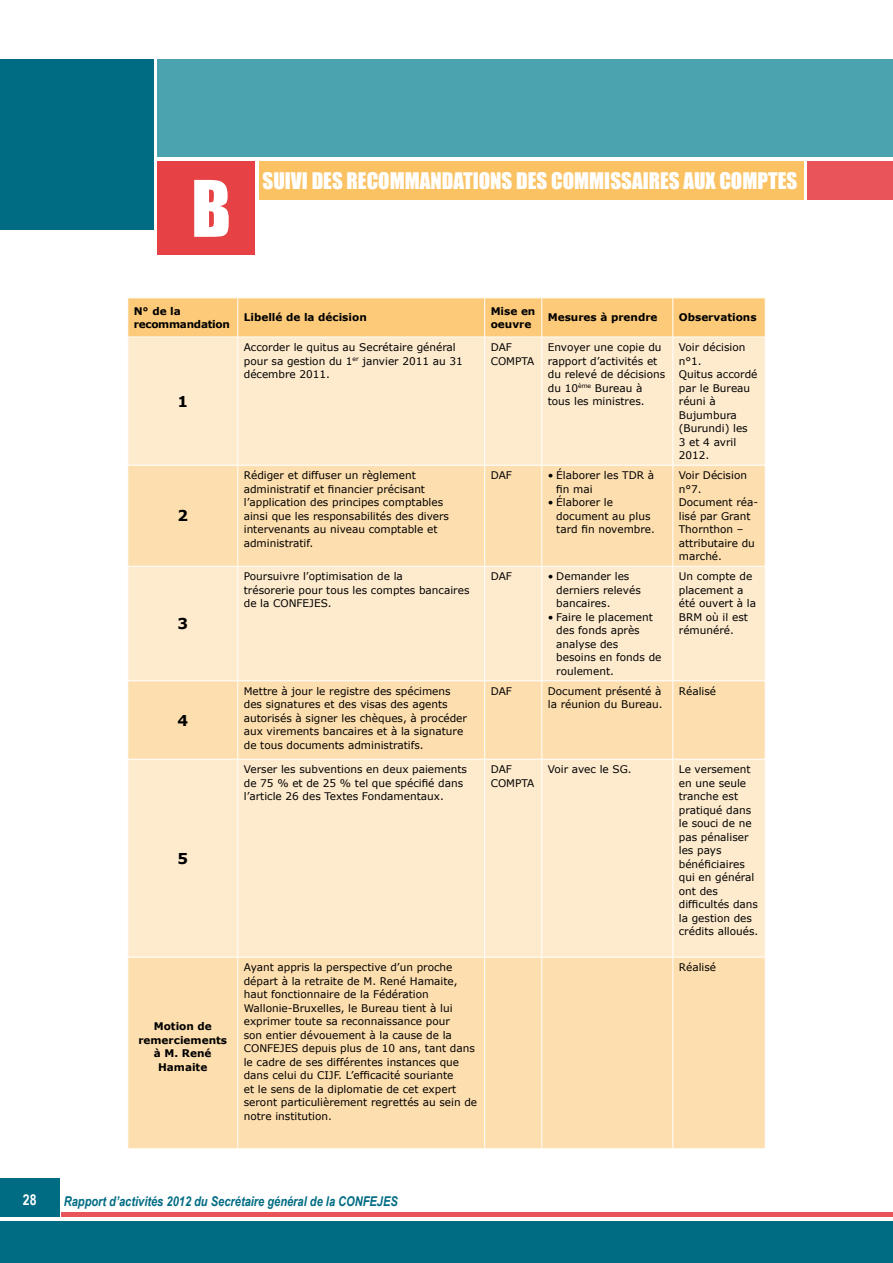
<style>
.page{position:relative;width:893px;height:1263px;background:#fff}
.page>*{position:absolute;margin:0;border:0;box-sizing:border-box;transform-origin:0 0}
.t1{font:72px "Impact";color:#fff}
.t2{font:21px "Impact";color:#fff}
.t3{font:700 15px "Verdana";color:#000}
.t4{font:700 15px "Arial Narrow";color:#fff}
.t5{font:italic 700 13.5px "Arial Narrow";color:#006c84}
.t6{font:10.5px/13.5px "Verdana";color:#000}
.t7{font:700 10.5px/13.5px "Verdana";color:#000}
.t8{font:700 10.5px/13.5px "Verdana";letter-spacing:-.025em;color:#000}
</style>
<div class="page">
<div style="left:0;top:1221px;width:893px;height:42px;background:#006c84"></div>
<div style="left:0;top:1178px;width:60px;height:38px;background:#006c84"></div>
<div style="left:157px;top:162px;width:98px;height:93px;background:#e64145"></div>
<div style="left:157px;top:60px;width:736px;height:97px;background:#4aa3af"></div>
<div style="left:0;top:60px;width:153px;height:170px;background:#006c84"></div>
<hr style="left:62px;top:1212px;width:831px;height:4px;background:#e85457">
<div style="left:808px;top:162px;width:85px;height:38px;background:#e85457"></div>
<div style="left:259px;top:162px;width:545px;height:38px;background:#fac263"></div>
<hr style="left:892px;top:60px;width:1px;height:170px;background:#006c84">
<div style="left:128px;top:299px;width:637px;height:38px;background:#fcca78"></div>
<div style="left:128px;top:338px;width:637px;height:127px;background:#feebce"></div>
<svg style="left:128px;top:466px;width:637px;height:682px;background:#fde4bd"></svg>
<hr style="left:238px;top:337px;width:1px;height:128px;background:#fff">
<hr style="left:484px;top:337px;width:1px;height:128px;background:#fff">
<hr style="left:542px;top:337px;width:1px;height:128px;background:#fff">
<hr style="left:673px;top:337px;width:1px;height:128px;background:#fff">
<hr style="left:238px;top:465px;width:1px;height:101px;background:#fff">
<hr style="left:484px;top:465px;width:1px;height:101px;background:#fff">
<hr style="left:542px;top:465px;width:1px;height:101px;background:#fff">
<hr style="left:673px;top:465px;width:1px;height:101px;background:#fff">
<hr style="left:128px;top:566px;width:110px;height:1px;background:#fff">
<hr style="left:238px;top:566px;width:247px;height:1px;background:#fff">
<hr style="left:238px;top:566px;width:1px;height:115px;background:#fff">
<hr style="left:485px;top:566px;width:57px;height:1px;background:#fff">
<hr style="left:484px;top:566px;width:1px;height:115px;background:#fff">
<hr style="left:542px;top:566px;width:131px;height:1px;background:#fff">
<hr style="left:542px;top:566px;width:1px;height:115px;background:#fff">
<hr style="left:673px;top:566px;width:92px;height:1px;background:#fff">
<hr style="left:673px;top:566px;width:1px;height:115px;background:#fff">
<hr style="left:128px;top:680px;width:110px;height:1px;background:#fff">
<hr style="left:238px;top:680px;width:247px;height:1px;background:#fff">
<hr style="left:238px;top:681px;width:1px;height:78px;background:#fff">
<hr style="left:485px;top:680px;width:57px;height:1px;background:#fff">
<hr style="left:484px;top:681px;width:1px;height:78px;background:#fff">
<hr style="left:542px;top:680px;width:131px;height:1px;background:#fff">
<hr style="left:542px;top:681px;width:1px;height:78px;background:#fff">
<hr style="left:673px;top:680px;width:92px;height:1px;background:#fff">
<hr style="left:673px;top:681px;width:1px;height:78px;background:#fff">
<hr style="left:128px;top:759px;width:110px;height:1px;background:#fff">
<hr style="left:238px;top:759px;width:247px;height:1px;background:#fff">
<hr style="left:238px;top:759px;width:1px;height:198px;background:#fff">
<hr style="left:485px;top:759px;width:57px;height:1px;background:#fff">
<hr style="left:484px;top:759px;width:1px;height:198px;background:#fff">
<hr style="left:542px;top:759px;width:131px;height:1px;background:#fff">
<hr style="left:542px;top:759px;width:1px;height:198px;background:#fff">
<hr style="left:673px;top:759px;width:92px;height:1px;background:#fff">
<hr style="left:673px;top:759px;width:1px;height:198px;background:#fff">
<hr style="left:128px;top:957px;width:110px;height:1px;background:#fff">
<hr style="left:238px;top:957px;width:1px;height:191px;background:#fff">
<hr style="left:485px;top:957px;width:57px;height:1px;background:#fff">
<hr style="left:484px;top:957px;width:1px;height:191px;background:#fff">
<hr style="left:542px;top:957px;width:131px;height:1px;background:#fff">
<hr style="left:542px;top:957px;width:1px;height:191px;background:#fff">
<hr style="left:673px;top:957px;width:92px;height:1px;background:#fff">
<hr style="left:673px;top:957px;width:1px;height:191px;background:#fff">
<hr style="left:238px;top:957px;width:247px;height:1px;background:#fff">
<hr style="left:238px;top:298px;width:1px;height:39px;background:#fff">
<hr style="left:484px;top:298px;width:1px;height:39px;background:#fff">
<hr style="left:542px;top:298px;width:1px;height:39px;background:#fff">
<hr style="left:673px;top:298px;width:1px;height:39px;background:#fff">
<h1 class="t1" style="left:191px;top:153px;width:41px">B</h1>
<h2 class="t2" style="left:263px;top:164px;width:108px">SUIVI DES RECOMMANDATIONS</h2>
<h2 class="t2" style="left:516px;top:164px;width:59px">DES COMMISSAI</h2>
<h2 class="t2" style="left:649px;top:164px;width:83px">RES AUX COMPTES</h2>
<p class="t8" style="left:134px;top:304px;width:98px">N° de la recommandation</p>
<p class="t7" style="left:244px;top:311px;width:125px">Libellé de la décision</p>
<p class="t7" style="left:491px;top:304px;width:46px">Mise en oeuvre</p>
<p class="t7" style="left:548px;top:311px;width:111px">Mesures à prendre</p>
<p class="t7" style="left:679px;top:311px;width:79px">Observations</p>
<h3 class="t3" style="left:177px;top:392px;width:12px">1</h3>
<h3 class="t3" style="left:177px;top:506px;width:12px">2</h3>
<h3 class="t3" style="left:177px;top:614px;width:12px">3</h3>
<h3 class="t3" style="left:177px;top:710px;width:12px">4</h3>
<h3 class="t3" style="left:177px;top:849px;width:12px">5</h3>
<p class="t7" style="left:138px;top:1019px;width:90px;text-align:center">Motion de remerciements à M. René<br>Hamaite</p>
<p class="t6" style="left:244px;top:341px;width:221px">Accorder le quitus au Secrétaire général pour sa gestion du 1<sup>er</sup> janvier 2011 au 31 décembre 2011.</p>
<p class="t6" style="left:491px;top:341px;width:45px">DAF<br>COMPTA</p>
<p class="t6" style="left:548px;top:341px;width:119px">Envoyer une copie du rapport d’activités et du relevé de décisions du 10<sup>ème</sup> Bureau à tous les ministres.</p>
<p class="t6" style="left:679px;top:341px;width:80px">Voir décision n°1.<br>Quitus accordé par le Bureau réuni à<br>Bujumbura (Burundi) les<br>3 et 4 avril<br>2012.</p>
<p class="t6" style="left:244px;top:469px;width:207px">Rédiger et diffuser un règlement administratif et financier précisant l’application des principes comptables ainsi que les responsabilités des divers intervenants au niveau comptable et administratif.</p>
<p class="t6" style="left:491px;top:469px;width:23px">DAF</p>
<p class="t6" style="left:556px;top:469px;width:99px;text-indent:-9px">• Élaborer les TDR à fin mai</p>
<p class="t6" style="left:556px;top:496px;width:100px;text-indent:-9px">• Élaborer le document au plus tard fin novembre.</p>
<p class="t6" style="left:244px;top:570px;width:227px">Poursuivre l’optimisation de la<br>trésorerie pour tous les comptes bancaires de la CONFEJES.</p>
<p class="t6" style="left:491px;top:570px;width:23px">DAF</p>
<p class="t6" style="left:556px;top:570px;width:86px;text-indent:-9px">• Demander les derniers relevés bancaires.</p>
<p class="t6" style="left:556px;top:610px;width:107px;text-indent:-9px">• Faire le placement des fonds après analyse des<br>besoins en fonds de roulement.</p>
<p class="t6" style="left:679px;top:469px;width:81px">Voir Décision n°7.<br>Document réa&shy;lisé par Grant<br>Thornthon – attributaire du marché.</p>
<p class="t6" style="left:679px;top:570px;width:79px">Un compte de placement a été ouvert à la<br>BRM où il est rémunéré.</p>
<p class="t6" style="left:244px;top:684px;width:225px">Mettre à jour le registre des spécimens des signatures et des visas des agents autorisés à signer les chèques, à procéder aux virements bancaires et à la signature de tous documents administratifs.</p>
<p class="t6" style="left:491px;top:684px;width:23px">DAF</p>
<p class="t6" style="left:548px;top:684px;width:116px">Document présenté à la réunion du Bureau.</p>
<p class="t6" style="left:679px;top:684px;width:39px">Réalisé</p>
<p class="t6" style="left:244px;top:763px;width:225px">Verser les subventions en deux paiements de 75 % et de 25 % tel que spécifié dans l’article 26 des Textes Fondamentaux.</p>
<p class="t6" style="left:491px;top:763px;width:45px">DAF<br>COMPTA</p>
<p class="t6" style="left:548px;top:763px;width:85px">Voir avec le SG.</p>
<p class="t6" style="left:679px;top:763px;width:81px">Le versement en une seule tranche est pratiqué dans le souci de ne pas pénaliser les pays bénéficiaires qui en général ont des difficultés dans la gestion des crédits alloués.</p>
<p class="t6" style="left:244px;top:961px;width:235px">Ayant appris la perspective d’un proche départ à la retraite de M. René Hamaite, haut fonctionnaire de la Fédération Wallonie-Bruxelles, le Bureau tient à lui exprimer toute sa reconnaissance pour<br>son entier dévouement à la cause de la CONFEJES depuis plus de 10 ans, tant dans le cadre de ses différentes instances que dans celui du CIJF. L’efficacité souriante<br>et le sens de la diplomatie de cet expert seront particulièrement regrettés au sein de notre institution.</p>
<p class="t6" style="left:679px;top:961px;width:39px">Réalisé</p>
<h3 class="t4" style="left:23px;top:1191px;width:15px">28</h3>
<p class="t5" style="left:64px;top:1194px;width:336px">Rapport d’activités 2012 du Secrétaire général de la CONFEJES</p>
</div>
